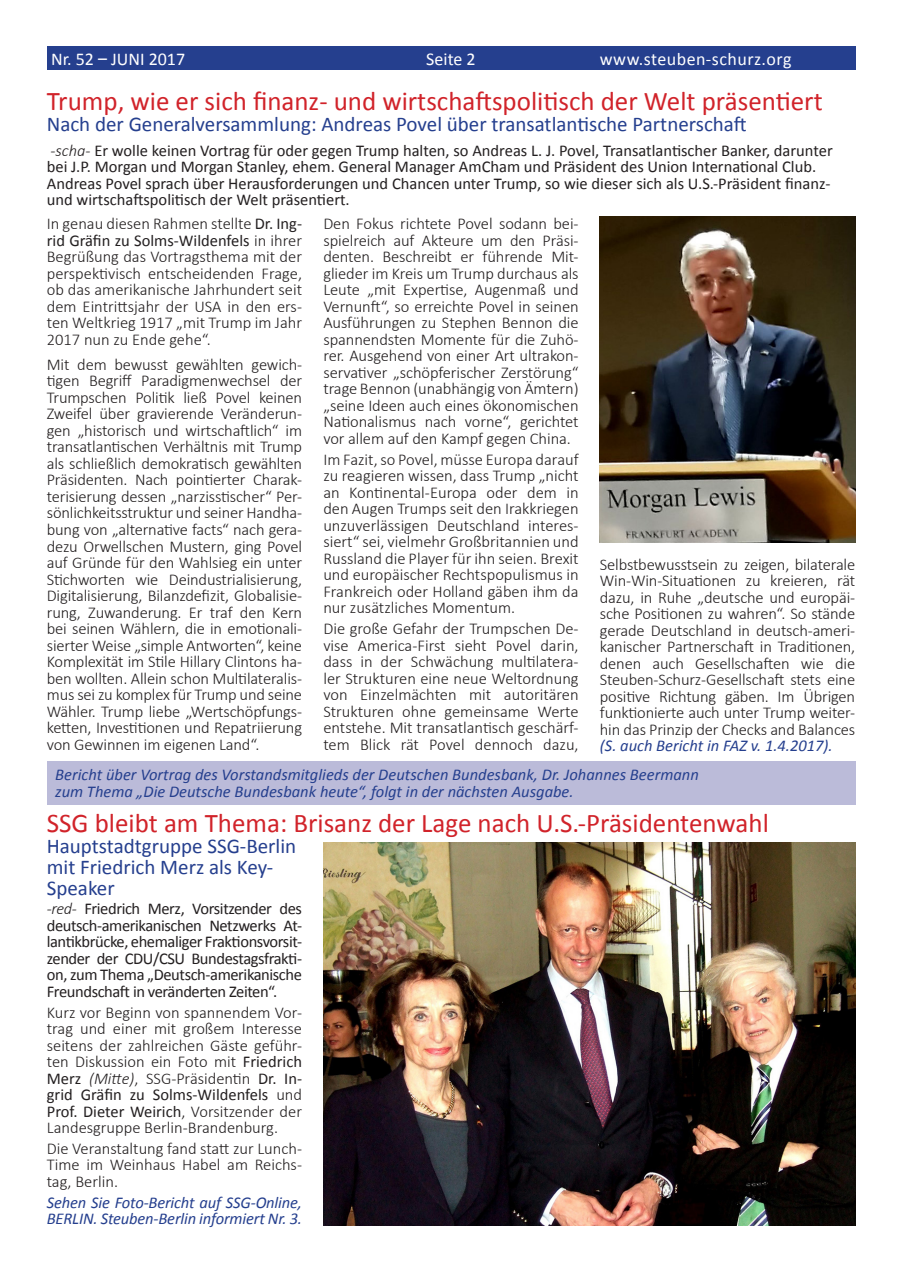
<style>
.page{position:relative;width:902px;height:1272px;background:#fff}
.page>*{position:absolute;margin:0;border:0;box-sizing:border-box;transform-origin:0 0}
.t1{font:27px "Calibri";color:#d1232a}
.t2{font:21px/21px "Calibri";color:#253f8e}
.t3{font:18px "Calibri";letter-spacing:.015em;color:#fff}
.t4{font:300 16.5px/16.5px "Calibri";color:#231f20;text-align:justify}
.t5{font:16.5px/16.5px "Calibri";color:#231f20}
.t6{font:italic 16.5px/16.5px "Calibri";color:#253f8e}
.s1{font-weight:300;font-style:italic}
.s2{font-weight:400}
.s3{font-style:italic}
</style>
<div class="page">
<div style="left:47px;top:47px;width:808px;height:23px;background:#253f8e"></div>
<div style="left:47px;top:761px;width:808px;height:44px;background:#bbbbd9"></div>
<img style="left:600px;top:217px;width:255px;height:325px">
<img style="left:323px;top:842px;width:532px;height:383px">
<p class="t3" style="left:51px;top:47px;width:136px">Nr. 52 – JUNI 2017</p>
<p class="t3" style="left:426px;top:47px;width:51px">Seite 2</p>
<p class="t3" style="left:600px;top:47px;width:193px">www.steuben-schurz.org</p>
<h1 class="t1" style="left:47px;top:84px;width:777px">Trump, wie er sich finanz- und wirtschaftspolitisch der Welt präsentiert</h1>
<p class="t2" style="left:47px;top:113px;width:701px">Nach der Generalversammlung: Andreas Povel über transatlantische Partnerschaft</p>
<p class="t5" style="left:47px;top:142px;width:787px"><span class="s1">-scha-</span> Er wolle keinen Vortrag für oder gegen Trump halten, so Andreas L. J. Povel, Transatlantischer Banker, darunter bei J.P. Morgan und Morgan Stanley, ehem. General Manager AmCham und Präsident des Union International Club.<br>Andreas Povel sprach über Herausforderungen und Chancen unter Trump, so wie dieser sich als U.S.-Präsident finanz&shy;und wirtschaftspolitisch der Welt präsentiert.</p>
<p class="t4" style="left:47px;top:215px;width:257px">In genau diesen Rahmen stellte <span class="s2">Dr. Ing&shy;rid Gräfin zu Solms-Wildenfels</span> in ihrer Begrüßung das Vortragsthema mit der perspektivisch entscheidenden Frage, ob das amerikanische Jahrhundert seit dem Eintrittsjahr der USA in den ers&shy;ten Weltkrieg 1917 „mit Trump im Jahr 2017 nun zu Ende gehe“.</p>
<p class="t4" style="left:47px;top:356px;width:257px">Mit dem bewusst gewählten gewich&shy;tigen Begriff Paradigmenwechsel der Trumpschen Politik ließ Povel keinen Zweifel über gravierende Veränderun&shy;gen „historisch und wirtschaftlich“ im transatlantischen Verhältnis mit Trump als schließlich demokratisch gewählten Präsidenten. Nach pointierter Charak&shy;terisierung dessen „narzisstischer“ Per&shy;sönlichkeitsstruktur und seiner Handha&shy;bung von „alternative facts“ nach gera&shy;dezu Orwellschen Mustern, ging Povel auf Gründe für den Wahlsieg ein unter Stichworten wie Deindustrialisierung, Digitalisierung, Bilanzdefizit, Globalisie&shy;rung, Zuwanderung. Er traf den Kern bei seinen Wählern, die in emotionali&shy;sierter Weise „simple Antworten“, keine Komplexität im Stile Hillary Clintons ha&shy;ben wollten. Allein schon Multilateralis&shy;mus sei zu komplex für Trump und seine Wähler. Trump liebe „Wertschöpfungs&shy;ketten, Investitionen und Repatriierung von Gewinnen im eigenen Land“.</p>
<p class="t4" style="left:323px;top:215px;width:257px">Den Fokus richtete Povel sodann bei&shy;spielreich auf Akteure um den Präsi&shy;denten. Beschreibt er führende Mit&shy;glieder im Kreis um Trump durchaus als Leute „mit Expertise, Augenmaß und Vernunft“, so erreichte Povel in seinen Ausführungen zu Stephen Bennon die spannendsten Momente für die Zuhö&shy;rer. Ausgehend von einer Art ultrakon&shy;servativer „schöpferischer Zerstörung“ trage Bennon (unabhängig von Ämtern) „seine Ideen auch eines ökonomischen Nationalismus nach vorne“, gerichtet vor allem auf den Kampf gegen China.</p>
<p class="t4" style="left:323px;top:451px;width:257px">Im Fazit, so Povel, müsse Europa darauf zu reagieren wissen, dass Trump „nicht an Kontinental-Europa oder dem in den Augen Trumps seit den Irakkriegen unzuverlässigen Deutschland interes&shy;siert“ sei, vielmehr Großbritannien und Russland die Player für ihn seien. Brexit und europäischer Rechtspopulismus in Frankreich oder Holland gäben ihm da nur zusätzliches Momentum.</p>
<p class="t4" style="left:323px;top:620px;width:257px">Die große Gefahr der Trumpschen De&shy;vise America-First sieht Povel darin, dass in der Schwächung multilatera&shy;ler Strukturen eine neue Weltordnung von Einzelmächten mit autoritären Strukturen ohne gemeinsame Werte entstehe. Mit transatlantisch geschärf&shy;tem Blick rät Povel dennoch dazu,</p>
<p class="t4" style="left:600px;top:556px;width:257px">Selbstbewusstsein zu zeigen, bilaterale Win-Win-Situationen zu kreieren, rät dazu, in Ruhe „deutsche und europäi&shy;sche Positionen zu wahren“. So stände gerade Deutschland in deutsch-ameri&shy;kanischer Partnerschaft in Traditionen, denen auch Gesellschaften wie die Steuben-Schurz-Gesellschaft stets eine positive Richtung gäben. Im Übrigen funktionierte auch unter Trump weiter&shy;hin das Prinzip der Checks and Balances</p>
<p class="t6" style="left:600px;top:737px;width:234px">(S. auch Bericht in FAZ v. 1.4.2017).</p>
<p class="t6" style="left:55px;top:766px;width:645px">Bericht über Vortrag des Vorstandsmitglieds der Deutschen Bundesbank, Dr. Johannes Beermann zum Thema „Die Deutsche Bundesbank heute“, folgt in der nächsten Ausgabe.</p>
<h1 class="t1" style="left:47px;top:805px;width:723px">SSG bleibt am Thema: Brisanz der Lage nach U.S.-Präsidentenwahl</h1>
<p class="t2" style="left:47px;top:835px;width:251px">Hauptstadtgruppe SSG-Berlin mit Friedrich Merz als Key-<br>Speaker</p>
<p class="t5" style="left:47px;top:900px;width:257px;text-align:justify"><span class="s1">-red-</span> Friedrich Merz, Vorsitzender des deutsch-amerikanischen Netzwerks At&shy;lantikbrücke, ehemaliger Fraktionsvorsit&shy;zender der CDU/CSU Bundestagsfrakti&shy;on, zum Thema „Deutsch-amerikanische Freundschaft in veränderten Zeiten“.</p>
<p class="t4" style="left:47px;top:1003px;width:257px">Kurz vor Beginn von spannendem Vor&shy;trag und einer mit großem Interesse seitens der zahlreichen Gäste geführ&shy;ten Diskussion ein Foto mit <span class="s2">Friedrich Merz</span> <span class="s3">(Mitte)</span>, SSG-Präsidentin <span class="s2">Dr. In&shy;grid Gräfin zu Solms-Wildenfels</span> und <span class="s2">Prof. Dieter Weirich</span>, Vorsitzender der Landesgruppe Berlin-Brandenburg.</p>
<p class="t4" style="left:47px;top:1139px;width:257px">Die Veranstaltung fand statt zur Lunch-Time im Weinhaus Habel am Reichs&shy;tag, Berlin.</p>
<p class="t6" style="left:47px;top:1193px;width:257px">Sehen Sie Foto-Bericht auf SSG-Online,<br>BERLIN. Steuben-Berlin informiert Nr. 3.</p>
</div>
